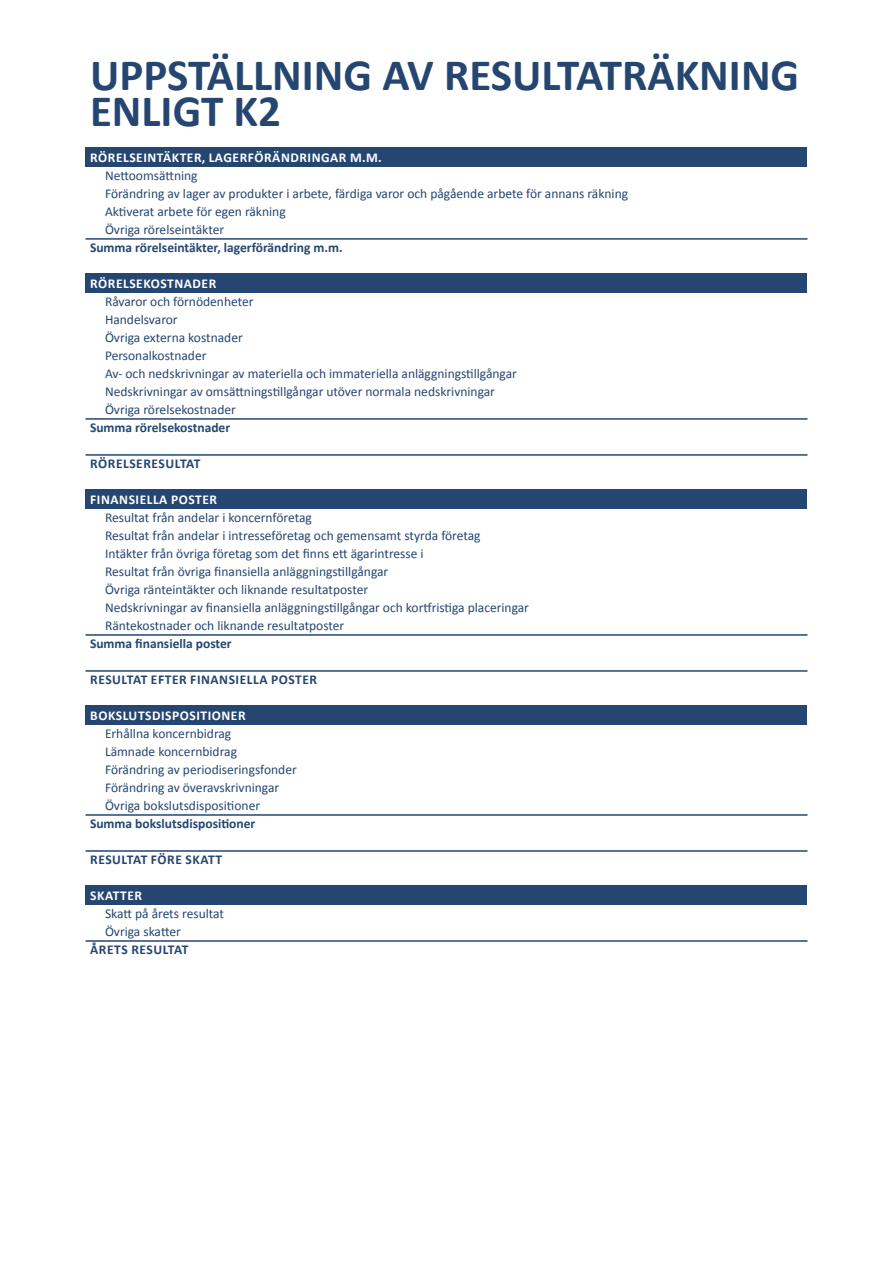
<style>
.page{position:relative;width:893px;height:1263px;background:#fff}
.page>*{position:absolute;margin:0;border:0;box-sizing:border-box;transform-origin:0 0}
.t1{font:700 45px "Calibri";color:#254670}
.t2{font:13.5px "Calibri";color:#254670}
.Summa{font:700 13.5px "Calibri";color:#254670}
.t3{font:700 13.5px "Calibri";letter-spacing:.04em;color:#fff}
.Summa_H2{font:700 13.5px "Calibri";letter-spacing:.04em;color:#254670}
</style>
<div class="page">
<div style="left:86px;top:147px;width:721px;height:20px;background:#254670"></div>
<hr style="left:86px;top:238px;width:721px;height:2px;background:#254670">
<div style="left:86px;top:273px;width:721px;height:20px;background:#254670"></div>
<hr style="left:86px;top:418px;width:721px;height:2px;background:#254670">
<hr style="left:86px;top:454px;width:721px;height:2px;background:#254670">
<div style="left:86px;top:489px;width:721px;height:20px;background:#254670"></div>
<hr style="left:86px;top:634px;width:721px;height:2px;background:#254670">
<hr style="left:86px;top:670px;width:721px;height:2px;background:#254670">
<div style="left:86px;top:705px;width:721px;height:20px;background:#254670"></div>
<hr style="left:86px;top:814px;width:721px;height:2px;background:#254670">
<hr style="left:86px;top:850px;width:721px;height:2px;background:#254670">
<div style="left:86px;top:885px;width:721px;height:20px;background:#254670"></div>
<hr style="left:86px;top:940px;width:721px;height:2px;background:#254670">
<p class="t1" style="left:90px;top:43px;width:711px">UPPSTÄLLNING AV RESULTATRÄKNING</p>
<p class="t1" style="left:90px;top:79px;width:192px">ENLIGT K2</p>
<h1 class="t3" style="left:90px;top:148px;width:293px">RÖRELSEINTÄKTER, LAGERFÖRÄNDRINGAR M.M.</h1>
<p class="t2" style="left:105px;top:167px;width:94px">Nettoomsättning</p>
<p class="t2" style="left:105px;top:185px;width:525px">Förändring av lager av produkter i arbete, färdiga varor och pågående arbete för annans räkning</p>
<p class="t2" style="left:105px;top:203px;width:182px">Aktiverat arbete för egen räkning</p>
<p class="t2" style="left:105px;top:221px;width:121px">Övriga rörelseintäkter</p>
<p class="Summa" style="left:90px;top:238px;width:254px">Summa rörelseintäkter, lagerförändring m.m.</p>
<h1 class="t3" style="left:90px;top:274px;width:127px">RÖRELSEKOSTNADER</h1>
<p class="t2" style="left:105px;top:293px;width:150px">Råvaror och förnödenheter</p>
<p class="t2" style="left:105px;top:311px;width:74px">Handelsvaror</p>
<p class="t2" style="left:105px;top:329px;width:139px">Övriga externa kostnader</p>
<p class="t2" style="left:105px;top:347px;width:103px">Personalkostnader</p>
<p class="t2" style="left:105px;top:365px;width:413px">Av- och nedskrivningar av materiella och immateriella anläggningstillgångar</p>
<p class="t2" style="left:105px;top:383px;width:391px">Nedskrivningar av omsättningstillgångar utöver normala nedskrivningar</p>
<p class="t2" style="left:105px;top:401px;width:132px">Övriga rörelsekostnader</p>
<p class="Summa" style="left:90px;top:418px;width:142px">Summa rörelsekostnader</p>
<p class="Summa_H2" style="left:90px;top:454px;width:112px">RÖRELSERESULTAT</p>
<h1 class="t3" style="left:90px;top:490px;width:128px">FINANSIELLA POSTER</h1>
<p class="t2" style="left:105px;top:509px;width:208px">Resultat från andelar i koncernföretag</p>
<p class="t2" style="left:105px;top:527px;width:377px">Resultat från andelar i intresseföretag och gemensamt styrda företag</p>
<p class="t2" style="left:105px;top:545px;width:320px">Intäkter från övriga företag som det finns ett ägarintresse i</p>
<p class="t2" style="left:105px;top:563px;width:285px">Resultat från övriga finansiella anläggningstillgångar</p>
<p class="t2" style="left:105px;top:581px;width:265px">Övriga ränteintäkter och liknande resultatposter</p>
<p class="t2" style="left:105px;top:599px;width:425px">Nedskrivningar av finansiella anläggningstillgångar och kortfristiga placeringar</p>
<p class="t2" style="left:105px;top:617px;width:241px">Räntekostnader och liknande resultatposter</p>
<p class="Summa" style="left:90px;top:634px;width:143px">Summa finansiella poster</p>
<p class="Summa_H2" style="left:90px;top:670px;width:228px">RESULTAT EFTER FINANSIELLA POSTER</p>
<h1 class="t3" style="left:90px;top:706px;width:157px">BOKSLUTSDISPOSITIONER</h1>
<p class="t2" style="left:105px;top:725px;width:128px">Erhållna koncernbidrag</p>
<p class="t2" style="left:105px;top:743px;width:134px">Lämnade koncernbidrag</p>
<p class="t2" style="left:105px;top:761px;width:193px">Förändring av periodiseringsfonder</p>
<p class="t2" style="left:105px;top:779px;width:176px">Förändring av överavskrivningar</p>
<p class="t2" style="left:105px;top:797px;width:157px">Övriga bokslutsdispositioner</p>
<p class="Summa" style="left:90px;top:814px;width:167px">Summa bokslutsdispositioner</p>
<p class="Summa_H2" style="left:90px;top:850px;width:133px">RESULTAT FÖRE SKATT</p>
<h1 class="t3" style="left:90px;top:886px;width:53px">SKATTER</h1>
<p class="t2" style="left:105px;top:905px;width:121px">Skatt på årets resultat</p>
<p class="t2" style="left:105px;top:923px;width:77px">Övriga skatter</p>
<p class="Summa_H2" style="left:90px;top:940px;width:100px">ÅRETS RESULTAT</p>
</div>
